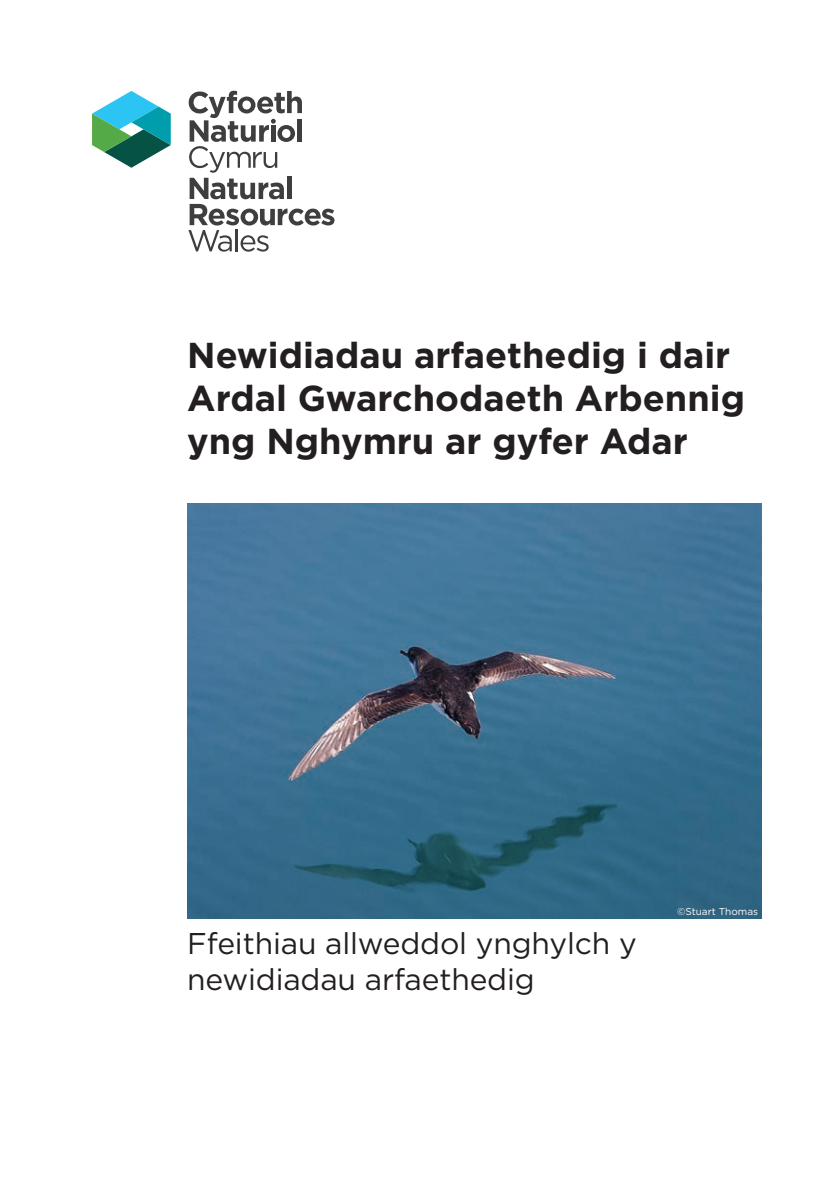
<style>
.page{position:relative;width:834px;height:1191px;background:#fff}
.page>*{position:absolute;margin:0;border:0;box-sizing:border-box;transform-origin:0 0}
.t1{font:700 36px/43.2px "Gotham";color:#231f20}
.t2{font:30px/36px "Gotham";letter-spacing:-.005em;color:#231f20}
.t3{font:10px "Gotham";color:#fff}
</style>
<div class="page">
<svg style="left:188px;top:91px;width:146px;height:161px"></svg>
<svg style="left:92px;top:91px;width:79px;height:77px"></svg>
<img style="left:187px;top:503px;width:574px;height:415px">
<p class="t1" style="left:187px;top:333px;width:559px">Newidiadau arfaethedig i dair<br>Ardal Gwarchodaeth Arbennig yng Nghymru ar gyfer Adar</p>
<p class="t2" style="left:187px;top:925px;width:451px">Ffeithiau allweddol ynghylch y newidiadau arfaethedig</p>
<p class="t3" style="left:677px;top:905px;width:82px">©Stuart Thomas</p>
</div>
